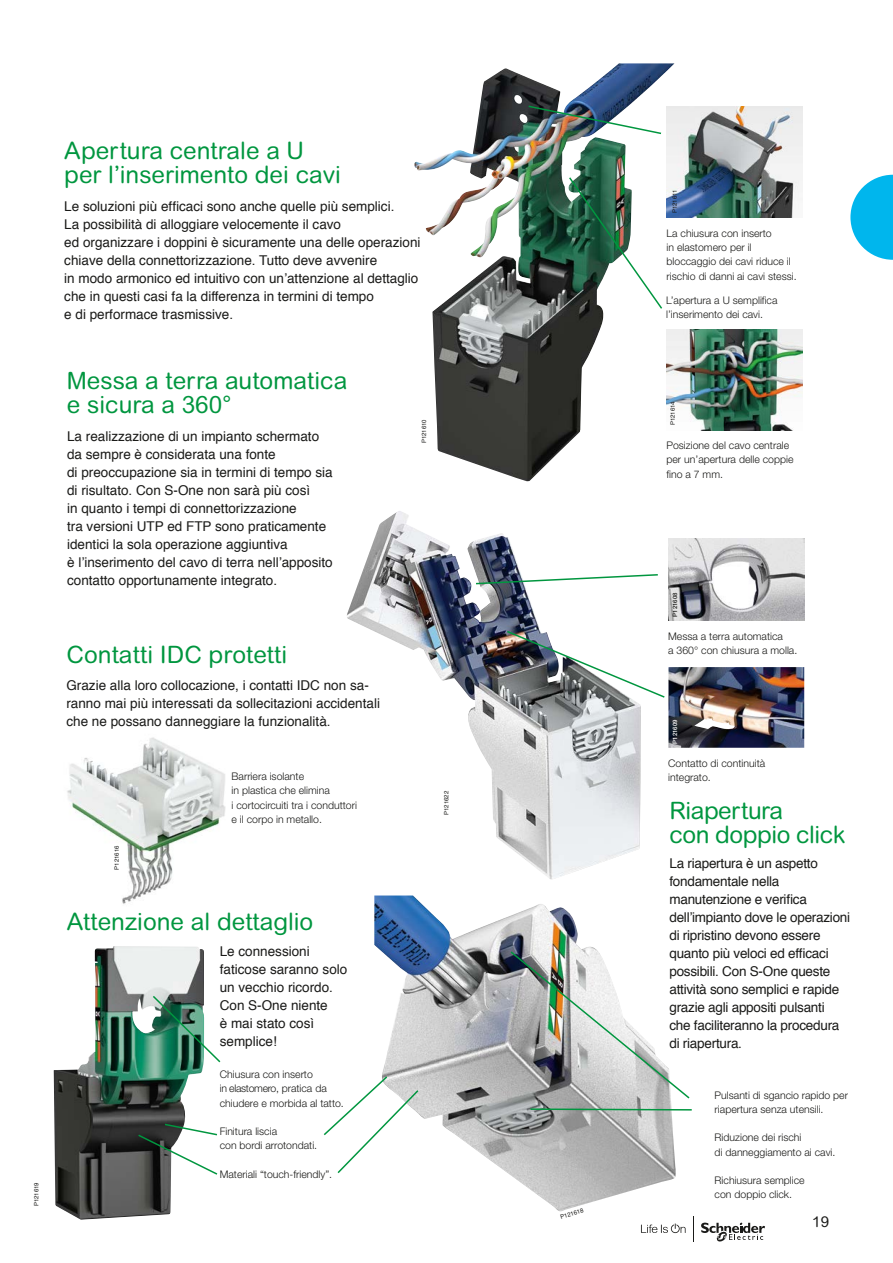
<style>
.page{position:relative;width:893px;height:1263px;background:#fff}
.page>*{position:absolute;margin:0;border:0;box-sizing:border-box;transform-origin:0 0}
.Subheading_green_16{font:24px/24px "Arial Rounded MT Pro";color:#00963f}
.Subheading_green_16-2{font:24px/24px "Arial Rounded MT Pro";letter-spacing:-.02em;color:#00963f}
.t1{font:15px "Arial Rounded MT Std";color:#1a1a18}
.body_copy_9_12{font:13.5px/18px "Helvetica";color:#1a1a18}
.body_copy_9_12-2{font:13.5px/18px "Helvetica";letter-spacing:-.02em;color:#1a1a18}
.caption_black_7_9_5{font:300 10.5px/14.2px "Helvetica Neue";color:#1a1a18}
.picture_number{font:6px "Helvetica";color:#1a1a18}
.picture_number_white{font:500 6px "Helvetica Neue";color:#fff}
.picture_number_white-2{font:500 6px "Helvetica Neue";color:#1a1a18}
</style>
<div class="page">
<svg style="left:850px;top:175px;width:43px;height:85px"></svg>
<svg style="left:641px;top:1223px;width:45px;height:10px"></svg>
<svg style="left:701px;top:1222px;width:64px;height:20px"></svg>
<svg style="left:693px;top:1216px;width:1px;height:26px"></svg>
<img style="left:54px;top:946px;width:150px;height:274px">
<img style="left:374px;top:895px;width:302px;height:317px">
<img style="left:414px;top:63px;width:218px;height:419px">
<img style="left:667px;top:106px;width:136px;height:112px">
<img style="left:666px;top:329px;width:136px;height:101px">
<svg style="left:568px;top:176px;width:95px;height:134px"></svg>
<img style="left:527px;top:105px;width:135px;height:30px">
<svg style="left:529px;top:1108px;width:163px;height:3px"></svg>
<svg style="left:137px;top:1123px;width:81px;height:53px"></svg>
<svg style="left:323px;top:1075px;width:97px;height:100px"></svg>
<svg style="left:151px;top:994px;width:70px;height:70px"></svg>
<img style="left:67px;top:737px;width:159px;height:167px">
<img style="left:347px;top:511px;width:294px;height:369px">
<img style="left:668px;top:667px;width:136px;height:81px">
<img style="left:668px;top:539px;width:136px;height:82px">
<img style="left:505px;top:629px;width:160px;height:70px">
<svg style="left:474px;top:573px;width:184px;height:12px"></svg>
<svg style="left:509px;top:950px;width:181px;height:150px"></svg>
<p class="picture_number" style="left:32px;top:1206px;width:26px;rotate:-90deg">P121619</p>
<p class="Subheading_green_16" style="left:64px;top:139px;width:278px">Apertura centrale a U per l’inserimento dei cavi</p>
<p class="body_copy_9_12" style="left:64px;top:198px;width:358px">Le soluzioni più efficaci sono anche quelle più semplici.<br>La possibilità di alloggiare velocemente il cavo<br>ed organizzare i doppini è sicuramente una delle operazioni chiave della connettorizzazione. Tutto deve avvenire<br>in modo armonico ed intuitivo con un’attenzione al dettaglio che in questi casi fa la differenza in termini di tempo<br>e di performace trasmissive.</p>
<p class="Subheading_green_16" style="left:67px;top:369px;width:282px">Messa a terra automatica e sicura a 360°</p>
<p class="body_copy_9_12" style="left:67px;top:428px;width:267px">La realizzazione di un impianto schermato da sempre è considerata una fonte<br>di preoccupazione sia in termini di tempo sia di risultato. Con S-One non sarà più così<br>in quanto i tempi di connettorizzazione<br>tra versioni UTP ed FTP sono praticamente identici la sola operazione aggiuntiva<br>è l’inserimento del cavo di terra nell’apposito contatto opportunamente integrato.</p>
<p class="picture_number" style="left:419px;top:443px;width:26px;rotate:-90deg">P121610</p>
<p class="Subheading_green_16" style="left:67px;top:644px;width:222px">Contatti IDC protetti</p>
<p class="body_copy_9_12" style="left:66px;top:677px;width:315px">Grazie alla loro collocazione, i contatti IDC non sa&shy;ranno mai più interessati da sollecitazioni accidentali che ne possano danneggiare la funzionalità.</p>
<p class="picture_number" style="left:112px;top:870px;width:26px;rotate:-90deg">P121616</p>
<p class="caption_black_7_9_5" style="left:232px;top:769px;width:127px">Barriera isolante<br>in plastica che elimina<br>i cortocircuiti tra i conduttori e il corpo in metallo.</p>
<p class="Subheading_green_16" style="left:67px;top:910px;width:248px">Attenzione al dettaglio</p>
<p class="body_copy_9_12" style="left:220px;top:942px;width:129px">Le connessioni faticose saranno solo un vecchio ricordo.<br>Con S-One niente<br>è mai stato così semplice!</p>
<p class="caption_black_7_9_5" style="left:220px;top:1067px;width:126px">Chiusura con inserto<br>in elastomero, pratica da chiudere e morbida al tatto.</p>
<p class="caption_black_7_9_5" style="left:220px;top:1124px;width:99px">Finitura liscia<br>con bordi arrotondati.</p>
<p class="caption_black_7_9_5" style="left:220px;top:1167px;width:114px">Materiali “touch-friendly”.</p>
<p class="picture_number" style="left:442px;top:815px;width:26px;rotate:-90deg">P121622</p>
<p class="picture_number" style="left:559px;top:1212px;width:26px;rotate:-17deg">P121618</p>
<p class="picture_number" style="left:670px;top:213px;width:25px;rotate:-90deg">P121611</p>
<p class="caption_black_7_9_5" style="left:667px;top:226px;width:132px">La chiusura con inserto<br>in elastomero per il bloccaggio dei cavi riduce il rischio di danni ai cavi stessi.</p>
<p class="caption_black_7_9_5" style="left:666px;top:293px;width:113px">L’apertura a U semplifica l’inserimento dei cavi.</p>
<p class="picture_number" style="left:668px;top:425px;width:26px;rotate:-90deg">P121614</p>
<p class="caption_black_7_9_5" style="left:666px;top:438px;width:129px">Posizione del cavo centrale per un’apertura delle coppie fino a 7 mm.</p>
<p class="picture_number_white-2" style="left:671px;top:617px;width:26px;rotate:-90deg">P121608</p>
<p class="caption_black_7_9_5" style="left:668px;top:629px;width:131px">Messa a terra automatica<br>a 360° con chiusura a molla.</p>
<p class="picture_number_white" style="left:671px;top:744px;width:26px;rotate:-90deg">P121609</p>
<p class="caption_black_7_9_5" style="left:668px;top:756px;width:99px">Contatto di continuità integrato.</p>
<p class="Subheading_green_16-2" style="left:669px;top:799px;width:178px">Riapertura<br>con doppio click</p>
<p class="body_copy_9_12-2" style="left:669px;top:854px;width:182px">La riapertura è un aspetto fondamentale nella manutenzione e verifica dell’impianto dove le operazioni di ripristino devono essere quanto più veloci ed efficaci possibili. Con S-One queste attività sono semplici e rapide grazie agli appositi pulsanti<br>che faciliteranno la procedura di riapertura.</p>
<p class="caption_black_7_9_5" style="left:715px;top:1088px;width:135px">Pulsanti di sgancio rapido per riapertura senza utensili.</p>
<p class="caption_black_7_9_5" style="left:715px;top:1130px;width:122px">Riduzione dei rischi<br>di danneggiamento ai cavi.</p>
<p class="caption_black_7_9_5" style="left:715px;top:1173px;width:92px">Richiusura semplice con doppio click.</p>
<p class="t1" style="left:812px;top:1213px;width:18px">19</p>
</div>
